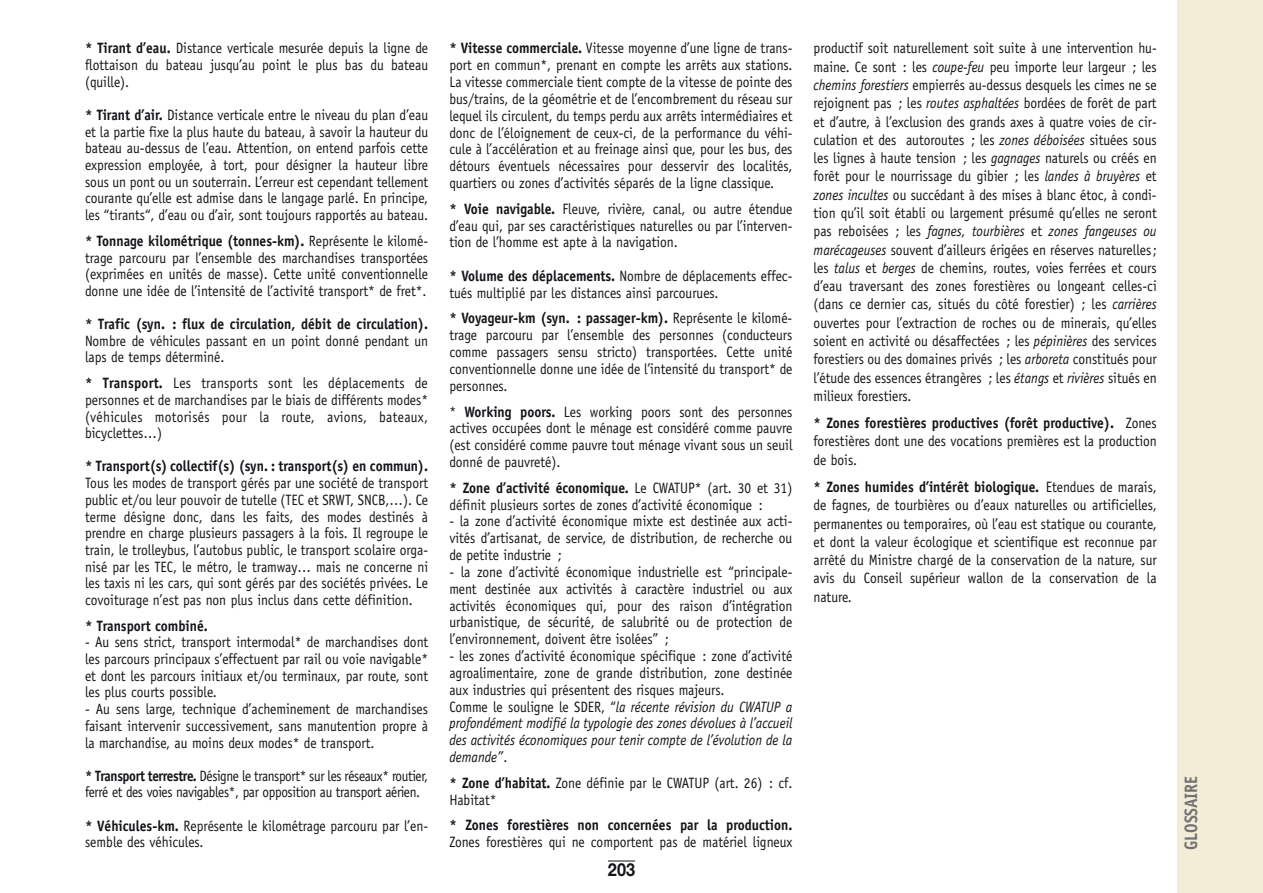
<style>
.page{position:relative;width:1263px;height:893px;background:#fff}
.page>*{position:absolute;margin:0;border:0;box-sizing:border-box;transform-origin:0 0}
.t1{font:700 18px "Officina Sans";color:#727274;scale:.9 1}
.t2{font:700 18px "Helvetica Neue";color:#141518;scale:.9 1}
.t3{font:15px/16.8px "Officina Sans";color:#141518;text-align:justify;scale:.9 1}
.t4{font:700 15px "Officina Sans";color:#141518;scale:.9 1}
.t5{font:15px/16.6px "Officina Sans";letter-spacing:-.025em;color:#141518;scale:.88 1}
.s1{font-weight:700}
.s2{font-style:italic}
</style>
<div class="page">
<div style="left:1178px;top:0;width:85px;height:893px;background:#f1edd7"></div>
<svg style="left:608px;top:861px;width:27px;height:1px"></svg>
<p class="t3" style="left:85px;top:41px;width:383px"><span class="s1">* Tirant d’eau.</span> Distance verticale mesurée depuis la ligne de flottaison du bateau jusqu’au point le plus bas du bateau (quille).</p>
<p class="t3" style="left:85px;top:108px;width:383px"><span class="s1">* Tirant d’air.</span> Distance verticale entre le niveau du plan d’eau et la partie fixe la plus haute du bateau, à savoir la hauteur du bateau au-dessus de l’eau. Attention, on entend parfois cette expression employée, à tort, pour désigner la hauteur libre sous un pont ou un souterrain. L’erreur est cependant tellement courante qu’elle est admise dans le langage parlé. En principe, les “tirants“, d’eau ou d’air, sont toujours rapportés au bateau.</p>
<p class="t3" style="left:85px;top:234px;width:383px"><span class="s1">* Tonnage kilométrique (tonnes-km).</span> Représente le kilomé&shy;trage parcouru par l’ensemble des marchandises transportées (exprimées en unités de masse). Cette unité conventionnelle donne une idée de l’intensité de l’activité transport* de fret*.</p>
<p class="t4" style="left:85px;top:318px;width:383px">* Trafic (syn. : flux de circulation, débit de circulation).</p>
<p class="t3" style="left:85px;top:334px;width:383px">Nombre de véhicules passant en un point donné pendant un laps de temps déterminé.</p>
<p class="t3" style="left:85px;top:376px;width:383px"><span class="s1">* Transport.</span> Les transports sont les déplacements de personnes et de marchandises par le biais de différents modes* (véhicules motorisés pour la route, avions, bateaux, bicyclettes…)</p>
<p class="t4" style="left:85px;top:461px;width:383px">* Transport(s) collectif(s) (syn. : transport(s) en commun).</p>
<p class="t3" style="left:85px;top:476px;width:383px">Tous les modes de transport gérés par une société de transport public et/ou leur pouvoir de tutelle (TEC et SRWT, SNCB,…). Ce terme désigne donc, dans les faits, des modes destinés à prendre en charge plusieurs passagers à la fois. Il regroupe le train, le trolleybus, l’autobus public, le transport scolaire orga&shy;nisé par les TEC, le métro, le tramway… mais ne concerne ni les taxis ni les cars, qui sont gérés par des sociétés privées. Le covoiturage n’est pas non plus inclus dans cette définition.</p>
<p class="t4" style="left:85px;top:620px;width:138px">* Transport combiné.</p>
<p class="t3" style="left:85px;top:635px;width:383px">- Au sens strict, transport intermodal* de marchandises dont les parcours principaux s’effectuent par rail ou voie navigable* et dont les parcours initiaux et/ou terminaux, par route, sont les plus courts possible.</p>
<p class="t3" style="left:85px;top:702px;width:383px">- Au sens large, technique d’acheminement de marchandises faisant intervenir successivement, sans manutention propre à la marchandise, au moins deux modes* de transport.</p>
<p class="t5" style="left:85px;top:768px;width:391px"><span class="s1">* Transport terrestre.</span> Désigne le transport* sur les réseaux* routier, ferré et des voies navigables*, par opposition au transport aérien.</p>
<p class="t3" style="left:85px;top:818px;width:383px"><span class="s1">* Véhicules-km.</span> Représente le kilométrage parcouru par l’en&shy;semble des véhicules.</p>
<p class="t3" style="left:449px;top:41px;width:383px"><span class="s1">* Vitesse commerciale.</span> Vitesse moyenne d’une ligne de trans&shy;port en commun*, prenant en compte les arrêts aux stations.<br>La vitesse commerciale tient compte de la vitesse de pointe des bus/trains, de la géométrie et de l’encombrement du réseau sur lequel ils circulent, du temps perdu aux arrêts intermédiaires et donc de l’éloignement de ceux-ci, de la performance du véhi&shy;cule à l’accélération et au freinage ainsi que, pour les bus, des détours éventuels nécessaires pour desservir des localités, quartiers ou zones d’activités séparés de la ligne classique.</p>
<p class="t3" style="left:449px;top:202px;width:383px"><span class="s1">* Voie navigable.</span> Fleuve, rivière, canal, ou autre étendue d’eau qui, par ses caractéristiques naturelles ou par l’interven&shy;tion de l’homme est apte à la navigation.</p>
<p class="t3" style="left:449px;top:268px;width:383px"><span class="s1">* Volume des déplacements.</span> Nombre de déplacements effec&shy;tués multiplié par les distances ainsi parcourues.</p>
<p class="t3" style="left:449px;top:311px;width:383px"><span class="s1">* Voyageur-km (syn. : passager-km).</span> Représente le kilomé&shy;trage parcouru par l’ensemble des personnes (conducteurs comme passagers sensu stricto) transportées. Cette unité conventionnelle donne une idée de l’intensité du transport* de personnes.</p>
<p class="t3" style="left:449px;top:404px;width:383px">* <span class="s1">Working poors.</span> Les working poors sont des personnes actives occupées dont le ménage est considéré comme pauvre (est considéré comme pauvre tout ménage vivant sous un seuil donné de pauvreté).</p>
<p class="t3" style="left:449px;top:481px;width:383px"><span class="s1">* Zone d’activité économique.</span> Le CWATUP* (art. 30 et 31) définit plusieurs sortes de zones d’activité économique :</p>
<p class="t3" style="left:449px;top:514px;width:383px">- la zone d’activité économique mixte est destinée aux acti&shy;vités d’artisanat, de service, de distribution, de recherche ou de petite industrie ;</p>
<p class="t3" style="left:449px;top:565px;width:383px">- la zone d’activité économique industrielle est “principale&shy;ment destinée aux activités à caractère industriel ou aux activités économiques qui, pour des raison d’intégration urbanistique, de sécurité, de salubrité ou de protection de l’environnement, doivent être isolées” ;</p>
<p class="t3" style="left:449px;top:649px;width:383px;text-align:left">- les zones d’activité économique spécifique : zone d’activité agroalimentaire, zone de grande distribution, zone destinée aux industries qui présentent des risques majeurs.<br>Comme le souligne le SDER, “<span class="s2">la récente révision du CWATUP a profondément modifié la typologie des zones dévolues à l’accueil des activités économiques pour tenir compte de l’évolution de la demande”</span>.</p>
<p class="t3" style="left:449px;top:775px;width:383px"><span class="s1">* Zone d’habitat.</span> Zone définie par le CWATUP (art. 26) : cf.<br>Habitat*</p>
<p class="t4" style="left:449px;top:820px;width:383px">* Zones forestières non concernées par la production.</p>
<p class="t3" style="left:449px;top:835px;width:383px">Zones forestières qui ne comportent pas de matériel ligneux</p>
<p class="t2" style="left:608px;top:863px;width:32px">203</p>
<p class="t3" style="left:814px;top:40px;width:383px;line-height:18.3px">productif soit naturellement soit suite à une intervention hu&shy;maine. Ce sont : les <span class="s2">coupe-feu</span> peu importe leur largeur ; les <span class="s2">chemins forestiers</span> empierrés au-dessus desquels les cimes ne se rejoignent pas ; les <span class="s2">routes asphaltées</span> bordées de forêt de part et d’autre, à l’exclusion des grands axes à quatre voies de cir&shy;culation et des autoroutes ; les <span class="s2">zones déboisées</span> situées sous les lignes à haute tension ; les <span class="s2">gagnages</span> naturels ou créés en forêt pour le nourrissage du gibier ; les <span class="s2">landes à bruyères</span> et <span class="s2">zones incultes</span> ou succédant à des mises à blanc étoc, à condi&shy;tion qu’il soit établi ou largement présumé qu’elles ne seront pas reboisées ; les <span class="s2">fagnes, tourbières</span> et <span class="s2">zones fangeuses ou marécageuses</span> souvent d’ailleurs érigées en réserves naturelles; les <span class="s2">talus</span> et <span class="s2">berges</span> de chemins, routes, voies ferrées et cours d’eau traversant des zones forestières ou longeant celles-ci (dans ce dernier cas, situés du côté forestier) ; les <span class="s2">carrières </span>ouvertes pour l’extraction de roches ou de minerais, qu’elles soient en activité ou désaffectées ; les <span class="s2">pépinières</span> des services forestiers ou des domaines privés ; les <span class="s2">arboreta</span> constitués pour l’étude des essences étrangères ; les <span class="s2">étangs</span> et <span class="s2">rivières</span> situés en milieux forestiers.</p>
<p class="t3" style="left:814px;top:415px;width:383px;line-height:18.3px"><span class="s1">* Zones forestières productives (forêt productive).</span> Zones forestières dont une des vocations premières est la production de bois.</p>
<p class="t3" style="left:814px;top:479px;width:383px;line-height:18.3px"><span class="s1">* Zones humides d’intérêt biologique.</span> Etendues de marais, de fagnes, de tourbières ou d’eaux naturelles ou artificielles, permanentes ou temporaires, où l’eau est statique ou courante, et dont la valeur écologique et scientifique est reconnue par arrêté du Ministre chargé de la conservation de la nature, sur avis du Conseil supérieur wallon de la conservation de la nature.</p>
<p class="t1" style="left:1184px;top:850px;width:84px;rotate:-90deg">GLOSSAIRE</p>
</div>
